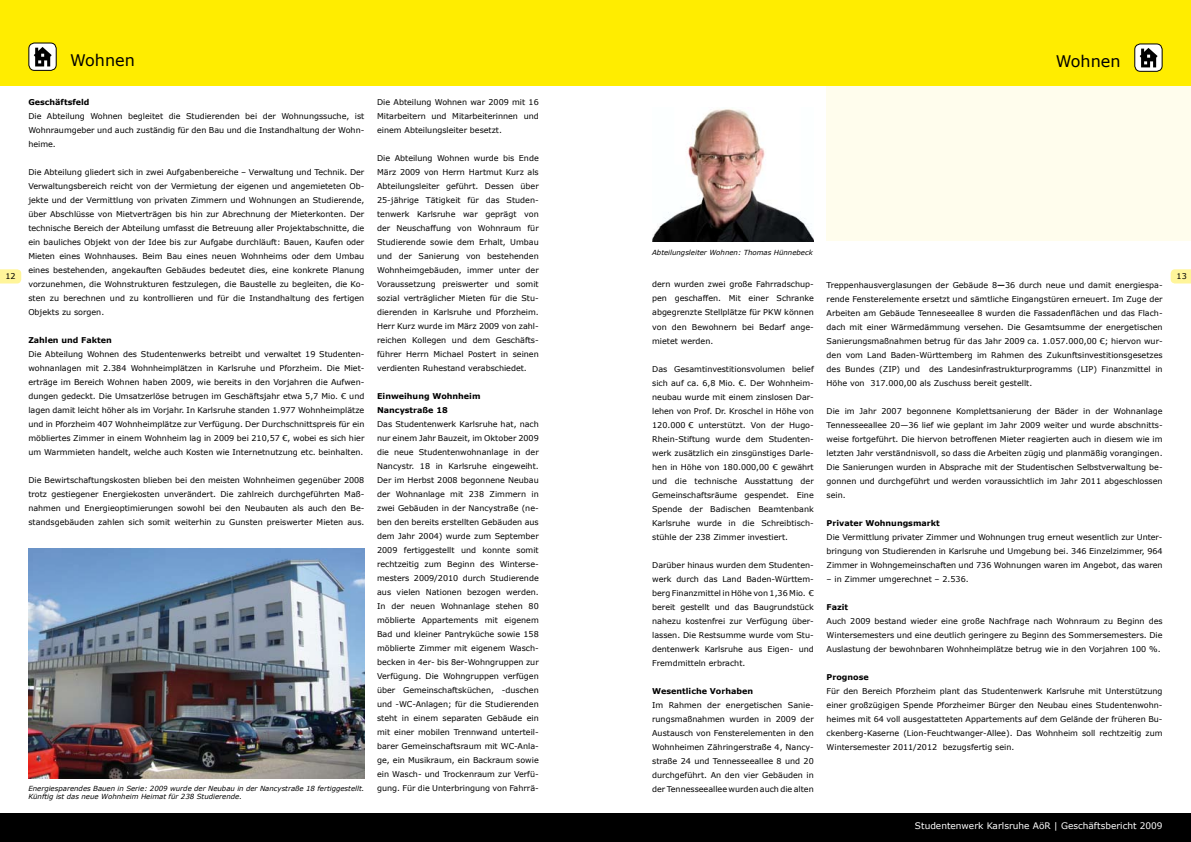
<style>
.page{position:relative;width:1191px;height:842px;background:#fff}
.page>*{position:absolute;margin:0;border:0;box-sizing:border-box;transform-origin:0 0}
.t1{font:16px "Verdana";color:#000}
.t2{font:9px "Verdana";color:#fff}
.t3{font:8px/14px "Verdana";color:#000;text-align:justify}
.t4{font:700 8px/14px "Verdana";color:#000}
.t5{font:italic 7px/8.4px "Verdana";color:#000}
.s1{font-weight:700}
</style>
<div class="page">
<div style="left:0;top:814px;width:595px;height:28px;background:#000"></div>
<div style="left:0;top:0;width:595px;height:85px;background:#ffed00"></div>
<div style="left:595px;top:814px;width:596px;height:28px;background:#000"></div>
<div style="left:826px;top:52px;width:365px;height:189px;background:#fffded"></div>
<div style="left:564px;top:0;width:627px;height:85px;background:#ffed00"></div>
<img style="left:652px;top:109px;width:162px;height:132px">
<div style="left:29px;top:43px;width:27px;height:27px;background:#fff;border-radius:6px"></div>
<div style="left:28px;top:43px;width:29px;height:28px;border:1px solid #000;border-radius:6px"></div>
<svg style="left:34px;top:47px;width:18px;height:19px"></svg>
<img style="left:28px;top:549px;width:336px;height:229px">
<div style="left:1134px;top:44px;width:28px;height:27px;background:#fff;border-radius:6px"></div>
<div style="left:1134px;top:43px;width:28px;height:29px;border:1px solid #000;border-radius:6px"></div>
<svg style="left:1139px;top:48px;width:18px;height:19px"></svg>
<svg style="left:0;top:269px;width:21px;height:14px"></svg>
<svg style="left:1170px;top:269px;width:21px;height:14px"></svg>
<h1 class="t1" style="left:70px;top:50px;width:66px">Wohnen</h1>
<h1 class="t1" style="left:1055px;top:51px;width:66px">Wohnen</h1>
<p class="t3" style="left:377px;top:95px;width:163px">Die Abteilung Wohnen war 2009 mit 16<br>Mitarbeitern und Mitarbeiterinnen und einem Abteilungsleiter besetzt.</p>
<p class="t3" style="left:377px;top:151px;width:163px">Die Abteilung Wohnen wurde bis Ende März 2009 von Herrn Hartmut Kurz als Abteilungsleiter geführt. Dessen über 25-jährige Tätigkeit für das Studen&shy;tenwerk Karlsruhe war geprägt von der Neuschaffung von Wohnraum für Studierende sowie dem Erhalt, Umbau und der Sanierung von bestehenden Wohnheimgebäuden, immer unter der Voraussetzung preiswerter und somit sozial verträglicher Mieten für die Stu&shy;dierenden in Karlsruhe und Pforzheim.<br>Herr Kurz wurde im März 2009 von zahl&shy;reichen Kollegen und dem Geschäfts&shy;führer Herrn Michael Postert in seinen verdienten Ruhestand verabschiedet.</p>
<p class="t4" style="left:377px;top:389px;width:105px">Einweihung Wohnheim<br>Nancystraße 18</p>
<p class="t3" style="left:377px;top:417px;width:163px">Das Studentenwerk Karlsruhe hat, nach nur einem Jahr Bauzeit, im Oktober 2009 die neue Studentenwohnanlage in der Nancystr. 18 in Karlsruhe eingeweiht.<br>Der im Herbst 2008 begonnene Neubau der Wohnanlage mit 238 Zimmern in zwei Gebäuden in der Nancystraße (ne&shy;ben den bereits erstellten Gebäuden aus dem Jahr 2004) wurde zum September 2009 fertiggestellt und konnte somit rechtzeitig zum Beginn des Winterse&shy;mesters 2009/2010 durch Studierende aus vielen Nationen bezogen werden.<br>In der neuen Wohnanlage stehen 80 möblierte Appartements mit eigenem Bad und kleiner Pantryküche sowie 158 möblierte Zimmer mit eigenem Wasch&shy;becken in 4er- bis 8er-Wohngruppen zur Verfügung. Die Wohngruppen verfügen über Gemeinschaftsküchen, -duschen und -WC-Anlagen; für die Studierenden steht in einem separaten Gebäude ein mit einer mobilen Trennwand unterteil&shy;barer Gemeinschaftsraum mit WC-Anla&shy;ge, ein Musikraum, ein Backraum sowie ein Wasch- und Trockenraum zur Verfü&shy;gung. Für die Unterbringung von Fahrrä-</p>
<p class="t4" style="left:28px;top:95px;width:63px">Geschäftsfeld</p>
<p class="t3" style="left:28px;top:109px;width:337px">Die Abteilung Wohnen begleitet die Studierenden bei der Wohnungssuche, ist Wohnraumgeber und auch zuständig für den Bau und die Instandhaltung der Wohn&shy;heime.</p>
<p class="t3" style="left:28px;top:165px;width:337px">Die Abteilung gliedert sich in zwei Aufgabenbereiche – Verwaltung und Technik. Der Verwaltungsbereich reicht von der Vermietung der eigenen und angemieteten Ob&shy;jekte und der Vermittlung von privaten Zimmern und Wohnungen an Studierende, über Abschlüsse von Mietverträgen bis hin zur Abrechnung der Mieterkonten. Der technische Bereich der Abteilung umfasst die Betreuung aller Projektabschnitte, die ein bauliches Objekt von der Idee bis zur Aufgabe durchläuft: Bauen, Kaufen oder Mieten eines Wohnhauses. Beim Bau eines neuen Wohnheims oder dem Umbau eines bestehenden, angekauften Gebäudes bedeutet dies, eine konkrete Planung vorzunehmen, die Wohnstrukturen festzulegen, die Baustelle zu begleiten, die Ko&shy;sten zu berechnen und zu kontrollieren und für die Instandhaltung des fertigen Objekts zu sorgen.</p>
<p class="t4" style="left:28px;top:333px;width:85px">Zahlen und Fakten</p>
<p class="t3" style="left:28px;top:347px;width:337px">Die Abteilung Wohnen des Studentenwerks betreibt und verwaltet 19 Studenten&shy;wohnanlagen mit 2.384 Wohnheimplätzen in Karlsruhe und Pforzheim. Die Miet&shy;erträge im Bereich Wohnen haben 2009, wie bereits in den Vorjahren die Aufwen&shy;dungen gedeckt. Die Umsatzerlöse betrugen im Geschäftsjahr etwa 5,7 Mio. € und lagen damit leicht höher als im Vorjahr. In Karlsruhe standen 1.977 Wohnheimplätze und in Pforzheim 407 Wohnheimplätze zur Verfügung. Der Durchschnittspreis für ein möbliertes Zimmer in einem Wohnheim lag in 2009 bei 210,57 €, wobei es sich hier um Warmmieten handelt, welche auch Kosten wie Internetnutzung etc. beinhalten.</p>
<p class="t3" style="left:28px;top:473px;width:337px">Die Bewirtschaftungskosten blieben bei den meisten Wohnheimen gegenüber 2008 trotz gestiegener Energiekosten unverändert. Die zahlreich durchgeführten Maß&shy;nahmen und Energieoptimierungen sowohl bei den Neubauten als auch den Be&shy;standsgebäuden zahlen sich somit weiterhin zu Gunsten preiswerter Mieten aus.</p>
<p class="t5" style="left:652px;top:248px;width:162px">Abteilungsleiter Wohnen: Thomas Hünnebeck</p>
<p class="t3" style="left:5px;top:269px;width:12px">12</p>
<p class="t3" style="left:1176px;top:269px;width:12px">13</p>
<p class="t3" style="left:652px;top:277px;width:163px">dern wurden zwei große Fahrradschup&shy;pen geschaffen. Mit einer Schranke abgegrenzte Stellplätze für PKW können von den Bewohnern bei Bedarf ange&shy;mietet werden.</p>
<p class="t3" style="left:652px;top:361px;width:163px">Das Gesamtinvestitionsvolumen belief sich auf ca. 6,8 Mio. €. Der Wohnheim&shy;neubau wurde mit einem zinslosen Dar&shy;lehen von Prof. Dr. Kroschel in Höhe von 120.000 € unterstützt. Von der Hugo-Rhein-Stiftung wurde dem Studenten&shy;werk zusätzlich ein zinsgünstiges Darle&shy;hen in Höhe von 180.000,00 € gewährt und die technische Ausstattung der Gemeinschaftsräume gespendet. Eine Spende der Badischen Beamtenbank Karlsruhe wurde in die Schreibtisch&shy;stühle der 238 Zimmer investiert.</p>
<p class="t3" style="left:652px;top:557px;width:163px">Darüber hinaus wurden dem Studenten&shy;werk durch das Land Baden-Württem&shy;berg Finanzmittel in Höhe von 1,36 Mio. € bereit gestellt und das Baugrundstück nahezu kostenfrei zur Verfügung über&shy;lassen. Die Restsumme wurde vom Stu&shy;dentenwerk Karlsruhe aus Eigen- und Fremdmitteln erbracht.</p>
<p class="t4" style="left:652px;top:683px;width:102px">Wesentliche Vorhaben</p>
<p class="t3" style="left:652px;top:697px;width:163px">Im Rahmen der energetischen Sanie&shy;rungsmaßnahmen wurden in 2009 der Austausch von Fensterelementen in den Wohnheimen Zähringerstraße 4, Nancy&shy;straße 24 und Tennesseeallee 8 und 20 durchgeführt. An den vier Gebäuden in der Tennesseeallee wurden auch die alten</p>
<p class="t3" style="left:826px;top:278px;width:337px">Treppenhausverglasungen der Gebäude 8<span class="s1">—</span>36 durch neue und damit energiespa&shy;rende Fensterelemente ersetzt und sämtliche Eingangstüren erneuert. Im Zuge der Arbeiten am Gebäude Tenneseeallee 8 wurden die Fassadenflächen und das Flach&shy;dach mit einer Wärmedämmung versehen. Die Gesamtsumme der energetischen Sanierungsmaßnahmen betrug für das Jahr 2009 ca. 1.057.000,00 €; hiervon wur&shy;den vom Land Baden-Württemberg im Rahmen des Zukunftsinvestitionsgesetzes des Bundes (ZIP) und des Landesinfrastrukturprogramms (LIP) Finanzmittel in Höhe von 317.000,00 als Zuschuss bereit gestellt.</p>
<p class="t3" style="left:826px;top:404px;width:337px">Die im Jahr 2007 begonnene Komplettsanierung der Bäder in der Wohnanlage Tennesseeallee 20—36 lief wie geplant im Jahr 2009 weiter und wurde abschnitts&shy;weise fortgeführt. Die hiervon betroffenen Mieter reagierten auch in diesem wie im letzten Jahr verständnisvoll, so dass die Arbeiten zügig und planmäßig vorangingen.<br>Die Sanierungen wurden in Absprache mit der Studentischen Selbstverwaltung be&shy;gonnen und durchgeführt und werden voraussichtlich im Jahr 2011 abgeschlossen sein.</p>
<p class="t4" style="left:826px;top:516px;width:115px">Privater Wohnungsmarkt</p>
<p class="t3" style="left:826px;top:530px;width:337px">Die Vermittlung privater Zimmer und Wohnungen trug erneut wesentlich zur Unter&shy;bringung von Studierenden in Karlsruhe und Umgebung bei. 346 Einzelzimmer, 964<br>Zimmer in Wohngemeinschaften und 736 Wohnungen waren im Angebot, das waren</p>
<p class="t3" style="left:826px;top:572px;width:144px">– in Zimmer umgerechnet – 2.536.</p>
<p class="t4" style="left:826px;top:600px;width:23px">Fazit</p>
<p class="t3" style="left:826px;top:614px;width:337px">Auch 2009 bestand wieder eine große Nachfrage nach Wohnraum zu Beginn des Wintersemesters und eine deutlich geringere zu Beginn des Sommersemesters. Die Auslastung der bewohnbaren Wohnheimplätze betrug wie in den Vorjahren 100 %.</p>
<p class="t4" style="left:826px;top:670px;width:44px">Prognose</p>
<p class="t3" style="left:826px;top:684px;width:337px">Für den Bereich Pforzheim plant das Studentenwerk Karlsruhe mit Unterstützung einer großzügigen Spende Pforzheimer Bürger den Neubau eines Studentenwohn&shy;heimes mit 64 voll ausgestatteten Appartements auf dem Gelände der früheren Bu&shy;ckenberg-Kaserne (Lion-Feuchtwanger-Allee). Das Wohnheim soll rechtzeitig zum Wintersemester 2011/2012 bezugsfertig sein.</p>
<p class="t5" style="left:28px;top:784px;width:337px">Energiesparendes Bauen in Serie: 2009 wurde der Neubau in der Nancystraße 18 fertiggestellt.<br>Künftig ist das neue Wohnheim Heimat für 238 Studierende.</p>
<p class="t2" style="left:915px;top:820px;width:249px">Studentenwerk Karlsruhe AöR | Geschäftsbericht 2009</p>
</div>
